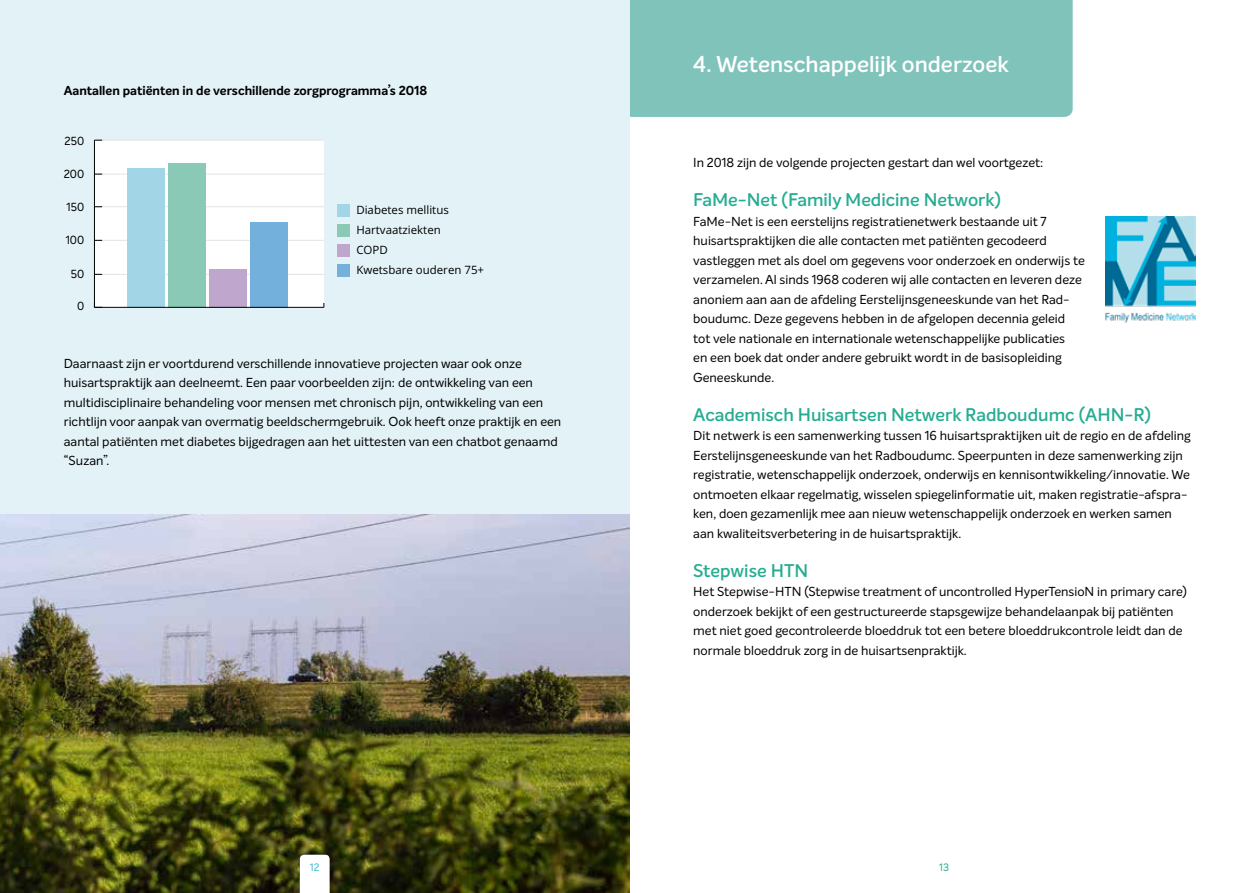
<style>
.page{position:relative;width:1259px;height:893px;background:#fff}
.page>*{position:absolute;margin:0;border:0;box-sizing:border-box;transform-origin:0 0}
.t1{font:600 22.5px "Intelo";color:#fff}
.t2{font:600 18px "Intelo";color:#26ad91}
.t3{font:12.75px/19.5px "Intelo";color:#000}
.t4{font:700 12.75px "Intelo";color:#000}
.t5{font:11.55px/20px "Open Sans";color:#000}
.t6{font:11.55px "Intelo";color:#000}
.t7{font:10.5px "Intelo";color:#26ad91}
.t8{font:10.5px "Intelo";color:#3db9d6}
</style>
<div class="page">
<div style="left:629px;top:0;width:443px;height:117px;background:#80c3bb"></div>
<img style="left:1105px;top:216px;width:90px;height:107px">
<div style="left:0;top:0;width:629px;height:893px;background:#e3f2f7"></div>
<img style="left:0;top:514px;width:629px;height:379px">
<svg style="left:300px;top:855px;width:30px;height:38px"></svg>
<div style="left:95px;top:140px;width:229px;height:167px;background:#fff"></div>
<hr style="left:94px;top:274px;width:230px;height:1px;background:#e3e4e4">
<hr style="left:94px;top:240px;width:230px;height:1px;background:#e3e4e4">
<hr style="left:94px;top:206px;width:230px;height:1px;background:#e3e4e4">
<hr style="left:94px;top:174px;width:230px;height:1px;background:#e3e4e4">
<hr style="left:94px;top:140px;width:230px;height:1px;background:#e3e4e4">
<div style="left:251px;top:222px;width:37px;height:85px;background:#74b0dc"></div>
<div style="left:210px;top:269px;width:37px;height:38px;background:#bea6cc"></div>
<div style="left:168px;top:163px;width:37px;height:144px;background:#89c9b5"></div>
<div style="left:127px;top:168px;width:37px;height:139px;background:#a2d6e7"></div>
<hr style="left:94px;top:307px;width:230px;height:1px;background:#000">
<hr style="left:94px;top:140px;width:1px;height:167px;background:#000">
<div style="left:338px;top:204px;width:12px;height:12px;background:#a2d6e7"></div>
<div style="left:338px;top:224px;width:12px;height:12px;background:#89c9b5"></div>
<div style="left:338px;top:244px;width:12px;height:12px;background:#bea6cc"></div>
<div style="left:338px;top:264px;width:12px;height:12px;background:#74b0dc"></div>
<p class="t4" style="left:64px;top:82px;width:365px">Aantallen patiënten in de verschillende zorgprogramma’s 2018</p>
<p class="t6" style="left:65px;top:133px;width:21px">250</p>
<p class="t6" style="left:64px;top:167px;width:22px">200</p>
<p class="t6" style="left:66px;top:200px;width:19px">150</p>
<p class="t6" style="left:66px;top:233px;width:20px">100</p>
<p class="t6" style="left:71px;top:267px;width:15px">50</p>
<p class="t6" style="left:77px;top:299px;width:9px">0</p>
<p class="t5" style="left:356px;top:200px;width:129px">Diabetes mellitus<br>Hartvaatziekten<br>COPD<br>Kwetsbare ouderen 75+</p>
<p class="t3" style="left:64px;top:353px;width:499px">Daarnaast zijn er voortdurend verschillende innovatieve projecten waar ook onze huisartspraktijk aan deelneemt. Een paar voorbeelden zijn: de ontwikkeling van een multidisciplinaire behandeling voor mensen met chronisch pijn, ontwikkeling van een richtlijn voor aanpak van overmatig beeldschermgebruik. Ook heeft onze praktijk en een aantal patiënten met diabetes bijgedragen aan het uittesten van een chatbot genaamd “Suzan”.</p>
<p class="t8" style="left:310px;top:861px;width:11px">12</p>
<h1 class="t1" style="left:693px;top:49px;width:317px">4. Wetenschappelijk onderzoek</h1>
<p class="t3" style="left:693px;top:153px;width:352px">In 2018 zijn de volgende projecten gestart dan wel voortgezet:</p>
<h2 class="t2" style="left:693px;top:188px;width:309px">FaMe-Net (Family Medicine Network)</h2>
<p class="t3" style="left:693px;top:211px;width:393px">FaMe-Net is een eerstelijns registratienetwerk bestaande uit 7 huisartspraktijken die alle contacten met patiënten gecodeerd vastleggen met als doel om gegevens voor onderzoek en onderwijs te verzamelen. Al sinds 1968 coderen wij alle contacten en leveren deze anoniem aan aan de afdeling Eerstelijnsgeneeskunde van het Rad&shy;boudumc. Deze gegevens hebben in de afgelopen decennia geleid tot vele nationale en internationale wetenschappelijke publicaties<br>en een boek dat onder andere gebruikt wordt in de basisopleiding Geneeskunde.</p>
<h2 class="t2" style="left:693px;top:403px;width:459px">Academisch Huisartsen Netwerk Radboudumc (AHN-R)</h2>
<p class="t3" style="left:693px;top:426px;width:499px">Dit netwerk is een samenwerking tussen 16 huisartspraktijken uit de regio en de afdeling Eerstelijnsgeneeskunde van het Radboudumc. Speerpunten in deze samenwerking zijn registratie, wetenschappelijk onderzoek, onderwijs en kennisontwikkeling/innovatie. We ontmoeten elkaar regelmatig, wisselen spiegelinformatie uit, maken registratie-afspra&shy;ken, doen gezamenlijk mee aan nieuw wetenschappelijk onderzoek en werken samen aan kwaliteitsverbetering in de huisartspraktijk.</p>
<h2 class="t2" style="left:693px;top:559px;width:117px">Stepwise HTN</h2>
<p class="t3" style="left:693px;top:582px;width:495px">Het Stepwise-HTN (Stepwise treatment of uncontrolled HyperTensioN in primary care) onderzoek bekijkt of een gestructureerde stapsgewijze behandelaanpak bij patiënten met niet goed gecontroleerde bloeddruk tot een betere bloeddrukcontrole leidt dan de normale bloeddruk zorg in de huisartsenpraktijk.</p>
<p class="t7" style="left:939px;top:861px;width:11px">13</p>
</div>
